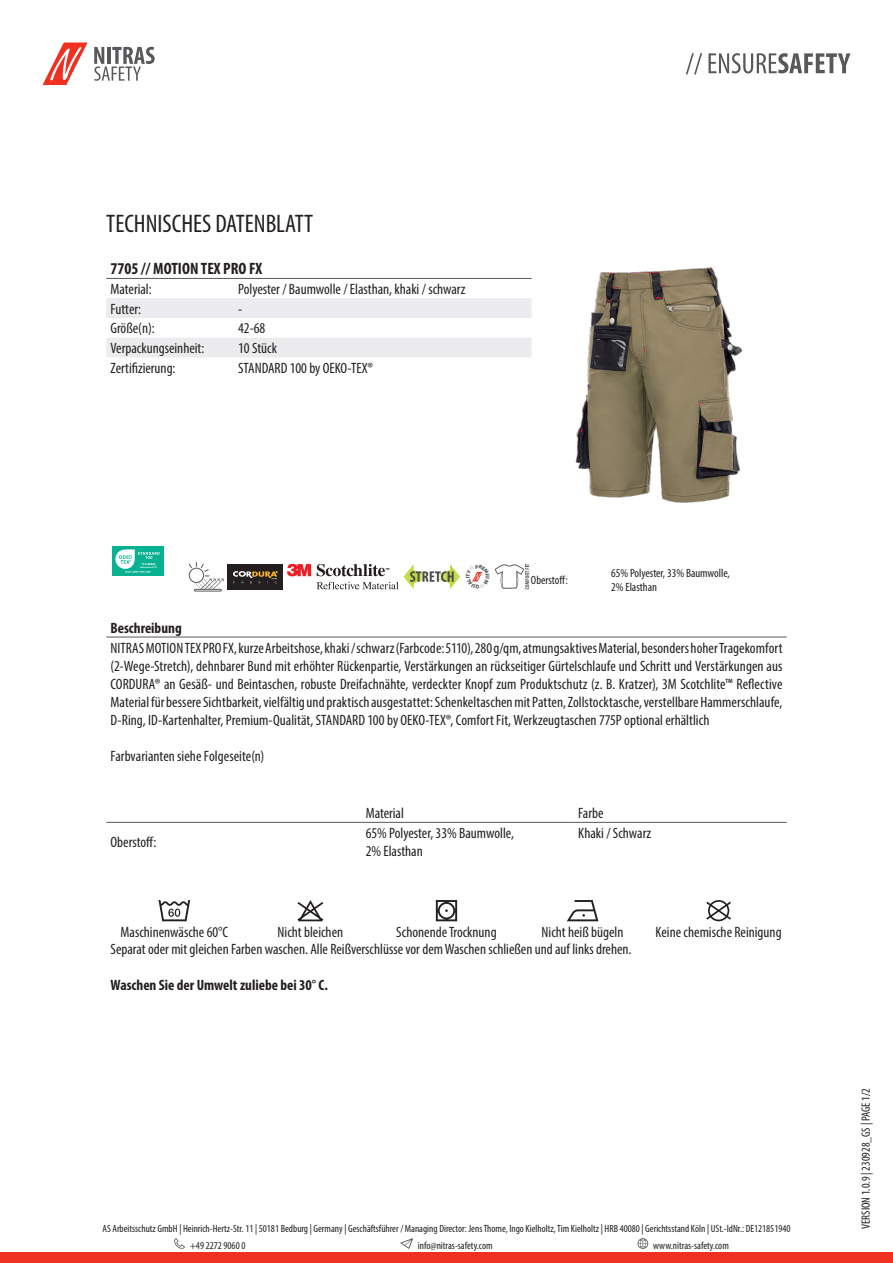
<style>
.page{position:relative;width:893px;height:1263px;background:#fff}
.page>*{position:absolute;margin:0;border:0;box-sizing:border-box;transform-origin:0 0}
.t1{font:condensed 25.5px "Myriad Pro";color:#231f20}
.t2{font:700 condensed 16.5px "Myriad Pro";color:#231f20}
.Headline_Nitras{font:condensed 15px/18px "Myriad Pro";color:#231f20;text-align:justify}
.t3{font:700 condensed 15px "Myriad Pro";color:#231f20}
.t4{font:condensed 12px "Myriad Pro";color:#231f20}
.t5{font:condensed 10.5px/17px "Myriad Pro";color:#231f20}
.t6{font:700 3px "Foco";color:#fff}
.t7{font:700 2.4px "Foco";color:#fff}
</style>
<div class="page">
<div style="left:0;top:1252px;width:893px;height:11px;background:#ef3122"></div>
<svg style="left:174px;top:1238px;width:11px;height:11px"></svg>
<svg style="left:400px;top:1238px;width:13px;height:11px"></svg>
<svg style="left:638px;top:1238px;width:10px;height:11px"></svg>
<svg style="left:43px;top:43px;width:45px;height:42px"></svg>
<svg style="left:94px;top:47px;width:61px;height:34px"></svg>
<svg style="left:686px;top:53px;width:16px;height:21px"></svg>
<svg style="left:708px;top:53px;width:142px;height:20px"></svg>
<svg style="left:106px;top:298px;width:425px;height:59px"></svg>
<hr style="left:106px;top:278px;width:128px;height:1px;background:#57585a">
<hr style="left:234px;top:278px;width:297px;height:1px;background:#57585a">
<img style="left:531px;top:267px;width:212px;height:236px">
<div style="left:112px;top:546px;width:52px;height:29px;background:#07b192"></div>
<svg style="left:115px;top:549px;width:45px;height:24px"></svg>
<div style="left:227px;top:564px;width:56px;height:25px;background:#231f20"></div>
<svg style="left:233px;top:571px;width:44px;height:13px"></svg>
<svg style="left:287px;top:564px;width:24px;height:12px"></svg>
<hr style="left:106px;top:637px;width:681px;height:1px;background:#57585a">
<hr style="left:106px;top:822px;width:255px;height:1px;background:#57585a">
<hr style="left:361px;top:822px;width:213px;height:1px;background:#57585a">
<hr style="left:574px;top:822px;width:213px;height:1px;background:#57585a">
<svg style="left:158px;top:900px;width:32px;height:21px"></svg>
<svg style="left:297px;top:900px;width:26px;height:21px"></svg>
<svg style="left:436px;top:900px;width:21px;height:21px"></svg>
<svg style="left:567px;top:900px;width:31px;height:21px"></svg>
<svg style="left:706px;top:900px;width:25px;height:21px"></svg>
<svg style="left:188px;top:562px;width:36px;height:27px"></svg>
<div style="left:194px;top:589px;width:28px;height:2px;border:1px solid #57585a"></div>
<svg style="left:317px;top:564px;width:212px;height:25px"></svg>
<p class="t1" style="left:106px;top:208px;width:208px">TECHNISCHES DATENBLATT</p>
<p class="t2" style="left:111px;top:258px;width:153px">7705 // MOTION TEX PRO FX</p>
<p class="Headline_Nitras" style="left:111px;top:280px;width:43px">Material:</p>
<p class="Headline_Nitras" style="left:238px;top:280px;width:229px">Polyester / Baumwolle / Elasthan, khaki / schwarz</p>
<p class="Headline_Nitras" style="left:111px;top:300px;width:32px">Futter:</p>
<p class="Headline_Nitras" style="left:238px;top:300px;width:6px">-</p>
<p class="Headline_Nitras" style="left:111px;top:319px;width:46px">Größe(n):</p>
<p class="Headline_Nitras" style="left:238px;top:319px;width:29px">42-68</p>
<p class="Headline_Nitras" style="left:111px;top:339px;width:95px">Verpackungseinheit:</p>
<p class="Headline_Nitras" style="left:238px;top:339px;width:40px">10 Stück</p>
<p class="Headline_Nitras" style="left:111px;top:359px;width:67px">Zertifizierung:</p>
<p class="Headline_Nitras" style="left:238px;top:359px;width:136px">STANDARD 100 by OEKO-TEX®</p>
<p class="t6" style="left:141px;top:562px;width:16px">16.0.88894</p>
<p class="t7" style="left:140px;top:565px;width:19px">Hohenstein HTTI</p>
<p class="t4" style="left:531px;top:573px;width:38px">Oberstoff:</p>
<p class="t4" style="left:611px;top:566px;width:120px">65% Polyester, 33% Baumwolle,</p>
<p class="t4" style="left:611px;top:580px;width:47px">2% Elasthan</p>
<p class="t3" style="left:111px;top:618px;width:73px">Beschreibung</p>
<p class="Headline_Nitras" style="left:111px;top:638px;width:673px">NITRAS MOTION TEX PRO FX, kurze Arbeitshose, khaki / schwarz (Farbcode: 5110), 280 g/qm, atmungsaktives Material, besonders hoher Tragekomfort (2-Wege-Stretch), dehnbarer Bund mit erhöhter Rückenpartie, Verstärkungen an rückseitiger Gürtelschlaufe und Schritt und Verstärkungen aus CORDURA® an Gesäß- und Beintaschen, robuste Dreifachnähte, verdeckter Knopf zum Produktschutz (z. B. Kratzer), 3M Scotchlite™ Reflective Material für bessere Sichtbarkeit, vielfältig und praktisch ausgestattet: Schenkeltaschen mit Patten, Zollstocktasche, verstellbare Hammerschlaufe, D-Ring, ID-Kartenhalter, Premium-Qualität, STANDARD 100 by OEKO-TEX®, Comfort Fit, Werkzeugtaschen 775P optional erhältlich</p>
<p class="Headline_Nitras" style="left:111px;top:746px;width:155px">Farbvarianten siehe Folgeseite(n)</p>
<p class="Headline_Nitras" style="left:111px;top:833px;width:47px">Oberstoff:</p>
<p class="Headline_Nitras" style="left:366px;top:804px;width:40px">Material</p>
<p class="Headline_Nitras" style="left:578px;top:804px;width:27px">Farbe</p>
<p class="Headline_Nitras" style="left:366px;top:824px;width:150px">65% Polyester, 33% Baumwolle,</p>
<p class="Headline_Nitras" style="left:366px;top:842px;width:59px">2% Elasthan</p>
<p class="Headline_Nitras" style="left:578px;top:824px;width:74px">Khaki / Schwarz</p>
<p class="Headline_Nitras" style="left:121px;top:923px;width:109px">Maschinenwäsche 60°C</p>
<p class="Headline_Nitras" style="left:278px;top:923px;width:67px">Nicht bleichen</p>
<p class="Headline_Nitras" style="left:396px;top:923px;width:102px">Schonende Trocknung</p>
<p class="Headline_Nitras" style="left:542px;top:923px;width:83px">Nicht heiß bügeln</p>
<p class="Headline_Nitras" style="left:656px;top:923px;width:128px">Keine chemische Reinigung</p>
<p class="Headline_Nitras" style="left:111px;top:940px;width:522px">Separat oder mit gleichen Farben waschen. Alle Reißverschlüsse vor dem Waschen schließen und auf links drehen.</p>
<p class="t3" style="left:111px;top:976px;width:219px">Waschen Sie der Umwelt zuliebe bei 30° C.</p>
<p class="t5" style="left:190px;top:1220px;width:602px;text-indent:-87px">AS Arbeitsschutz GmbH | Heinrich-Hertz-Str. 11 | 50181 Bedburg | Germany | Geschäftsführer / Managing Director: Jens Thome, Ingo Kielholtz, Tim Kielholtz | HRB 40080 | Gerichtsstand Köln | USt.-IdNr.: DE121851940 +49 2272 9060 0</p>
<p class="t5" style="left:418px;top:1237px;width:76px">info@nitras-safety.com</p>
<p class="t5" style="left:653px;top:1237px;width:77px">www.nitras-safety.com</p>
<p class="t4" style="left:859px;top:1229px;width:142px;rotate:-90deg">VERSION 1.0.9 | 230928_GS | PAGE 1/2</p>
</div>
